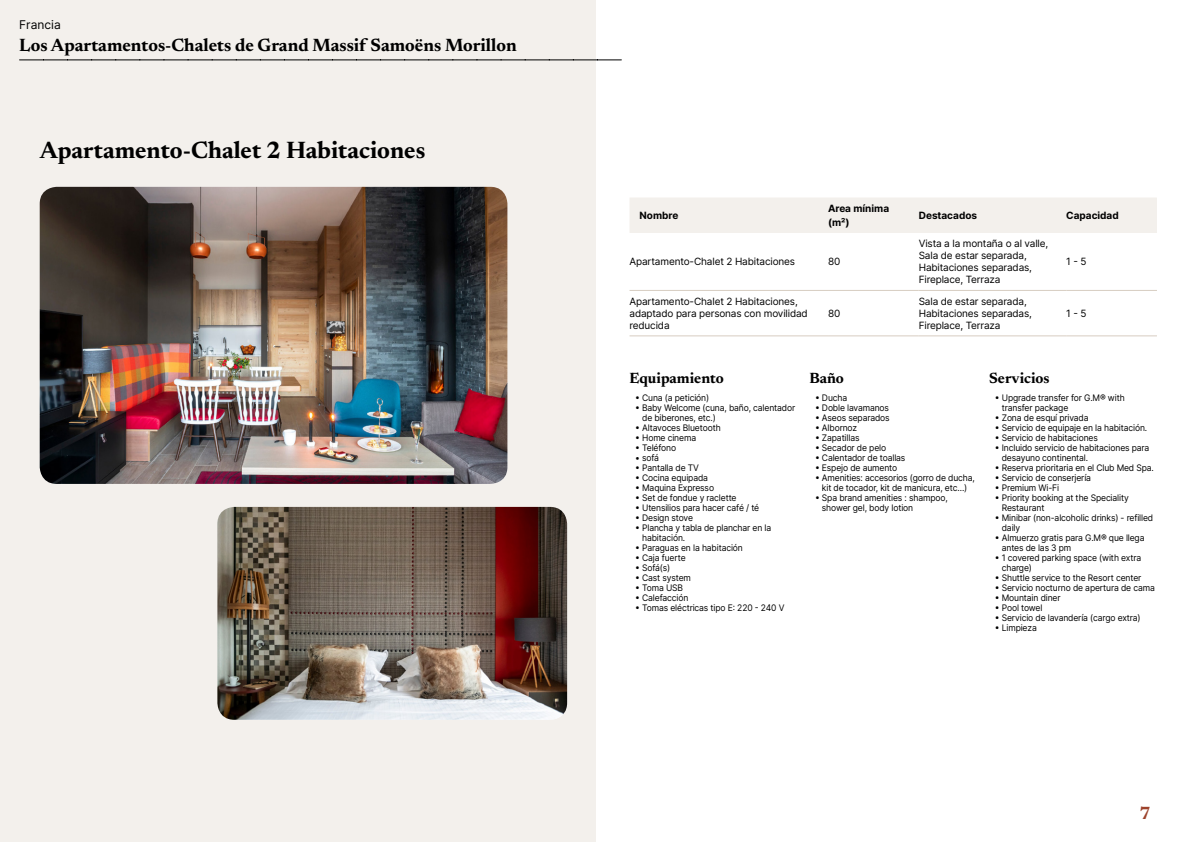
<style>
.page{position:relative;width:1191px;height:842px;background:#fff}
.page>*{position:absolute;margin:0;border:0;box-sizing:border-box;transform-origin:0 0}
.t1{font:700 24px "Newsreader 24 pt";color:#000}
.t2{font:700 18px "Newsreader 24 pt";color:#000}
.t3{font:700 18px "Newsreader 24 pt";color:#9d432c}
.t4{font:700 15px "Newsreader 24 pt";color:#000}
.t5{font:12px "Inter";color:#000}
.t6{font:10px/12px "Inter";letter-spacing:-.015em;color:#000}
.t7{font:700 10px/14px "Inter";color:#000}
.t8{font:9px/10px "Inter";letter-spacing:-.015em;color:#000;scale:.95 1}
</style>
<div class="page">
<div style="left:0;top:0;width:595px;height:842px;background:#f3f0ec"></div>
<img style="left:40px;top:187px;width:467px;height:297px">
<img style="left:217px;top:507px;width:350px;height:213px">
<svg style="left:20px;top:60px;width:601px;height:1px"></svg>
<div style="left:630px;top:198px;width:527px;height:35px;background:#f3f0ec"></div>
<hr style="left:629px;top:290px;width:199px;height:1px;background:#d7cdc1">
<hr style="left:828px;top:290px;width:90px;height:1px;background:#d7cdc1">
<hr style="left:918px;top:290px;width:148px;height:1px;background:#d7cdc1">
<hr style="left:1066px;top:290px;width:91px;height:1px;background:#d7cdc1">
<hr style="left:629px;top:335px;width:199px;height:1px;background:#d7cdc1">
<hr style="left:828px;top:335px;width:90px;height:1px;background:#d7cdc1">
<hr style="left:918px;top:335px;width:148px;height:1px;background:#d7cdc1">
<hr style="left:1066px;top:335px;width:91px;height:1px;background:#d7cdc1">
<h3 class="t5" style="left:19px;top:15px;width:43px">Francia</h3>
<h2 class="t2" style="left:19px;top:32px;width:499px">Los Apartamentos-Chalets de Grand Massif Samoëns Morillon</h2>
<h1 class="t1" style="left:40px;top:133px;width:387px">Apartamento-Chalet 2 Habitaciones</h1>
<p class="t7" style="left:639px;top:208px;width:40px">Nombre</p>
<p class="t7" style="left:828px;top:201px;width:63px">Area mínima (m²)</p>
<p class="t7" style="left:918px;top:208px;width:60px">Destacados</p>
<p class="t7" style="left:1066px;top:208px;width:54px">Capacidad</p>
<p class="t6" style="left:629px;top:255px;width:167px">Apartamento-Chalet 2 Habitaciones</p>
<p class="t6" style="left:828px;top:255px;width:14px">80</p>
<p class="t6" style="left:918px;top:237px;width:131px">Vista a la montaña o al valle,<br>Sala de estar separada,<br>Habitaciones separadas,<br>Fireplace, Terraza</p>
<p class="t6" style="left:1066px;top:255px;width:22px">1 - 5</p>
<p class="t6" style="left:629px;top:295px;width:180px">Apartamento-Chalet 2 Habitaciones, adaptado para personas con movilidad reducida</p>
<p class="t6" style="left:828px;top:307px;width:14px">80</p>
<p class="t6" style="left:918px;top:295px;width:115px">Sala de estar separada,<br>Habitaciones separadas,<br>Fireplace, Terraza</p>
<p class="t6" style="left:1066px;top:307px;width:22px">1 - 5</p>
<h3 class="t4" style="left:629px;top:367px;width:96px">Equipamiento</h3>
<p class="t8" style="left:635px;top:393px;width:79px">• Cuna (a petición)</p>
<p class="t8" style="left:642px;top:403px;width:163px;text-indent:-7px">• Baby Welcome (cuna, baño, calentador de biberones, etc.)</p>
<p class="t8" style="left:635px;top:423px;width:92px">• Altavoces Bluetooth</p>
<p class="t8" style="left:635px;top:433px;width:66px">• Home cinema</p>
<p class="t8" style="left:635px;top:443px;width:45px">• Teléfono</p>
<p class="t8" style="left:635px;top:453px;width:27px">• sofá</p>
<p class="t8" style="left:635px;top:463px;width:69px">• Pantalla de TV</p>
<p class="t8" style="left:635px;top:473px;width:78px">• Cocina equipada</p>
<p class="t8" style="left:635px;top:483px;width:85px">• Maquina Expresso</p>
<p class="t8" style="left:635px;top:493px;width:108px">• Set de fondue y raclette</p>
<p class="t8" style="left:635px;top:503px;width:132px">• Utensilios para hacer café / té</p>
<p class="t8" style="left:635px;top:513px;width:62px">• Design stove</p>
<p class="t8" style="left:642px;top:523px;width:137px;text-indent:-7px">• Plancha y tabla de planchar en la habitación.</p>
<p class="t8" style="left:635px;top:543px;width:115px">• Paraguas en la habitación</p>
<p class="t8" style="left:635px;top:553px;width:55px">• Caja fuerte</p>
<p class="t8" style="left:635px;top:563px;width:39px">• Sofá(s)</p>
<p class="t8" style="left:635px;top:573px;width:60px">• Cast system</p>
<p class="t8" style="left:635px;top:583px;width:52px">• Toma USB</p>
<p class="t8" style="left:635px;top:593px;width:57px">• Calefacción</p>
<p class="t8" style="left:635px;top:603px;width:159px">• Tomas eléctricas tipo E: 220 - 240 V</p>
<h3 class="t4" style="left:809px;top:367px;width:36px">Baño</h3>
<p class="t8" style="left:815px;top:393px;width:35px">• Ducha</p>
<p class="t8" style="left:815px;top:403px;width:79px">• Doble lavamanos</p>
<p class="t8" style="left:815px;top:413px;width:80px">• Aseos separados</p>
<p class="t8" style="left:815px;top:423px;width:46px">• Albornoz</p>
<p class="t8" style="left:815px;top:433px;width:48px">• Zapatillas</p>
<p class="t8" style="left:815px;top:443px;width:76px">• Secador de pelo</p>
<p class="t8" style="left:815px;top:453px;width:97px">• Calentador de toallas</p>
<p class="t8" style="left:815px;top:463px;width:88px">• Espejo de aumento</p>
<p class="t8" style="left:815px;top:473px;width:170px;text-align:center">• Amenities: accesorios (gorro de ducha, kit de tocador, kit de manicura, etc…)</p>
<p class="t8" style="left:822px;top:493px;width:134px;text-indent:-7px">• Spa brand amenities : shampoo, shower gel, body lotion</p>
<h3 class="t4" style="left:989px;top:367px;width:62px">Servicios</h3>
<p class="t8" style="left:1001px;top:393px;width:131px;text-indent:-7px">• Upgrade transfer for G.M® with transfer package</p>
<p class="t8" style="left:994px;top:413px;width:100px">• Zona de esquí privada</p>
<p class="t8" style="left:994px;top:423px;width:162px">• Servicio de equipaje en la habitación.</p>
<p class="t8" style="left:994px;top:433px;width:110px">• Servicio de habitaciones</p>
<p class="t8" style="left:1001px;top:443px;width:157px;text-indent:-7px">• Incluido servicio de habitaciones para desayuno continental.</p>
<p class="t8" style="left:994px;top:463px;width:169px">• Reserva prioritaria en el Club Med Spa.</p>
<p class="t8" style="left:994px;top:473px;width:103px">• Servicio de conserjería</p>
<p class="t8" style="left:994px;top:483px;width:69px">• Premium Wi-Fi</p>
<p class="t8" style="left:1001px;top:493px;width:135px;text-indent:-7px">• Priority booking at the Speciality<br>Restaurant</p>
<p class="t8" style="left:1001px;top:513px;width:161px;text-indent:-7px">• Minibar (non-alcoholic drinks) - refilled daily</p>
<p class="t8" style="left:1001px;top:533px;width:152px;text-indent:-7px">• Almuerzo gratis para G.M® que llega antes de las 3 pm</p>
<p class="t8" style="left:1001px;top:553px;width:148px;text-indent:-7px">• 1 covered parking space (with extra charge)</p>
<p class="t8" style="left:994px;top:573px;width:156px">• Shuttle service to the Resort center</p>
<p class="t8" style="left:994px;top:583px;width:170px">• Servicio nocturno de apertura de cama</p>
<p class="t8" style="left:994px;top:593px;width:71px">• Mountain diner</p>
<p class="t8" style="left:994px;top:603px;width:52px">• Pool towel</p>
<p class="t8" style="left:994px;top:613px;width:155px">• Servicio de lavandería (cargo extra)</p>
<p class="t8" style="left:994px;top:623px;width:46px">• Limpieza</p>
<h2 class="t3" style="left:1139px;top:800px;width:13px">7</h2>
</div>
